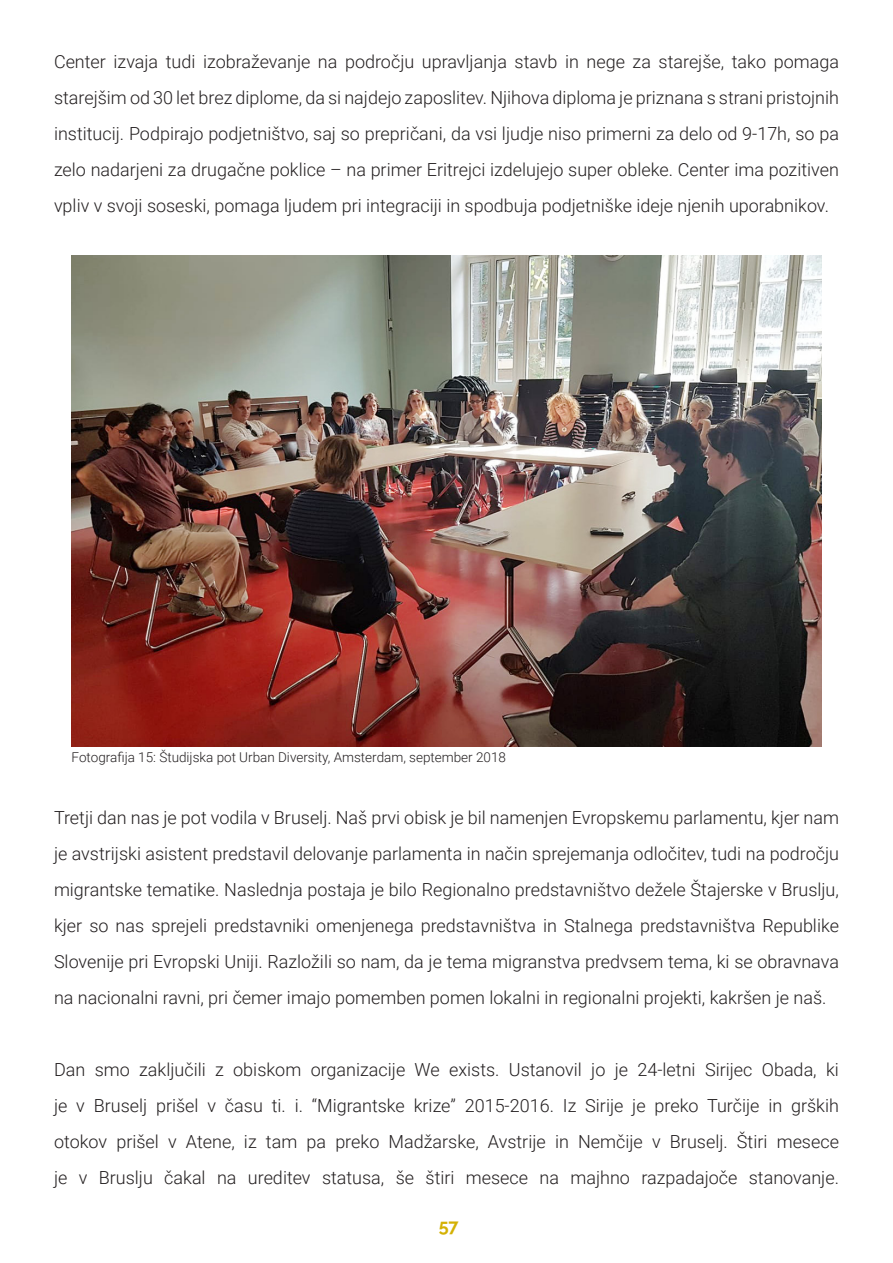
<style>
.page{position:relative;width:893px;height:1263px;background:#fff}
.page>*{position:absolute;margin:0;border:0;box-sizing:border-box;transform-origin:0 0}
.No_Spacing{font:300 18px/36px "Roboto";color:#231f20;text-align:justify}
.t1{font:700 18px "Raleway";color:#d4b104}
.t2{font:300 13.5px "Roboto";color:#231f20}
</style>
<div class="page">
<img style="left:72px;top:255px;width:749px;height:491px">
<p class="No_Spacing" style="left:54px;top:42px;width:786px">Center izvaja tudi izobraževanje na področju upravljanja stavb in nege za starejše, tako pomaga starejšim od 30 let brez diplome, da si najdejo zaposlitev. Njihova diploma je priznana s strani pristojnih institucij. Podpirajo podjetništvo, saj so prepričani, da vsi ljudje niso primerni za delo od 9-17h, so pa zelo nadarjeni za drugačne poklice – na primer Eritrejci izdelujejo super obleke. Center ima pozitiven vpliv v svoji soseski, pomaga ljudem pri integraciji in spodbuja podjetniške ideje njenih uporabnikov.</p>
<p class="t2" style="left:72px;top:747px;width:436px">Fotografija 15: Študijska pot Urban Diversity, Amsterdam, september 2018</p>
<p class="No_Spacing" style="left:54px;top:798px;width:786px">Tretji dan nas je pot vodila v Bruselj. Naš prvi obisk je bil namenjen Evropskemu parlamentu, kjer nam je avstrijski asistent predstavil delovanje parlamenta in način sprejemanja odločitev, tudi na področju migrantske tematike. Naslednja postaja je bilo Regionalno predstavništvo dežele Štajerske v Bruslju, kjer so nas sprejeli predstavniki omenjenega predstavništva in Stalnega predstavništva Republike Slovenije pri Evropski Uniji. Razložili so nam, da je tema migranstva predvsem tema, ki se obravnava na nacionalni ravni, pri čemer imajo pomemben pomen lokalni in regionalni projekti, kakršen je naš.</p>
<p class="No_Spacing" style="left:54px;top:1050px;width:786px">Dan smo zaključili z obiskom organizacije We exists. Ustanovil jo je 24-letni Sirijec Obada, ki je v Bruselj prišel v času ti. i. “Migrantske krize” 2015-2016. Iz Sirije je preko Turčije in grških otokov prišel v Atene, iz tam pa preko Madžarske, Avstrije in Nemčije v Bruselj. Štiri mesece je v Bruslju čakal na ureditev statusa, še štiri mesece na majhno razpadajoče stanovanje.</p>
<p class="t1" style="left:439px;top:1215px;width:21px">57</p>
</div>
